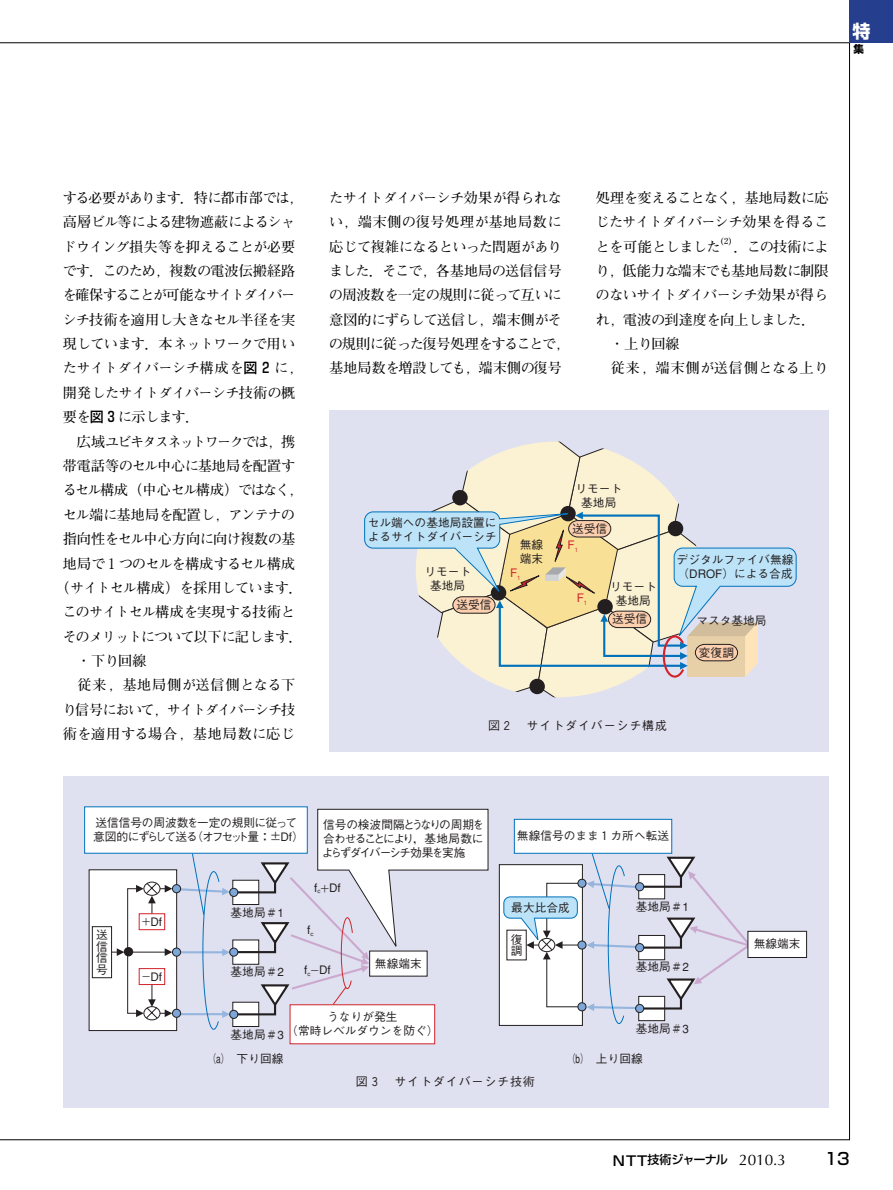
<style>
.page{position:relative;width:893px;height:1190px;background:#fff}
.page>*{position:absolute;margin:0;border:0;box-sizing:border-box;transform-origin:0 0}
.t1{font:700 18px "Shin Go";color:#fff}
.t2{font:500 16.5px "Shin Go";color:#000}
.t3{font:700 14.1px/24.3px "Futo Min A101";letter-spacing:-.05em;color:#000}
.t4{font:700 14.1px/24.5px "Futo Min A101";color:#000}
.t5{font:700 14.1px "Futo Min A101";letter-spacing:.055em;color:#000}
.t6{font:700 14.1px "Futo Min A101";letter-spacing:-.115em;color:#000}
.t7{font:700 14.1px "Futo Min A101";letter-spacing:-.075em;color:#000}
.t8{font:700 14.1px "Futo Min A101";letter-spacing:-.11em;color:#000}
.t9{font:700 14.1px "Futo Min A101";letter-spacing:-.12em;color:#000}
.t10{font:700 14.1px "Futo Min A101";letter-spacing:-.07em;color:#000}
.t11{font:500 12px "Gothic BBB";letter-spacing:.07em;color:#231f20}
.t12{font:500 12px "Shin Go";letter-spacing:-.075em;color:#000}
.t13{font:500 11.7px/14px "Gothic BBB";color:#231f20}
.t14{font:500 11.7px/14px "Gothic BBB";letter-spacing:-.05em;color:#231f20}
.t15{font:500 11.7px "Gothic BBB";color:#231f20;scale:.7 1}
.t16{font:500 11.7px "Gothic BBB";color:#d1232a}
.t17{font:700 10.5px "Shin Go";color:#000}
.t18{font:700 8.55px "Futo Min A101";color:#000}
.s1{font-family:"Shin Go";font-weight:500}
.s2{font-size:10.2px}
.s3{font-size:8.7px}
.s4{font-size:13.5px}
.s5{font-family:"Optima";font-weight:400;font-size:15.3px}
</style>
<div class="page">
<div style="left:849px;top:0;width:43px;height:43px;background:#253f8e"></div>
<div style="left:328px;top:410px;width:500px;height:342px;background:#e0e1f0"></div>
<svg style="left:364px;top:441px;width:432px;height:256px"></svg>
<div style="left:63px;top:776px;width:765px;height:332px;background:#e0e1f0"></div>
<div style="left:89px;top:869px;width:88px;height:161px;background:#fff"></div>
<div style="left:124px;top:947px;width:9px;height:9px;background:#231f20;border-radius:50%"></div>
<hr style="left:129px;top:951px;width:39px;height:1px;background:#231f20">
<svg style="left:112px;top:948px;width:12px;height:8px"></svg>
<div style="left:127px;top:888px;width:13px;height:125px;border:1px solid #231f20"></div>
<div style="left:92px;top:926px;width:20px;height:52px;background:#fff;border:1px solid #231f20"></div>
<div style="left:638px;top:996px;width:27px;height:24px;background:#fff;border:1px solid #231f20"></div>
<svg style="left:207px;top:852px;width:418px;height:178px"></svg>
<div style="left:290px;top:1004px;width:145px;height:40px;background:#fff"></div>
<div style="left:84px;top:806px;width:223px;height:47px;background:#fff"></div>
<div style="left:514px;top:819px;width:158px;height:34px;background:#fff;border:1px solid #0072bc"></div>
<div style="left:747px;top:931px;width:59px;height:26px;background:#fff;border:1px solid #231f20"></div>
<svg style="left:136px;top:808px;width:352px;height:210px"></svg>
<svg style="left:503px;top:855px;width:249px;height:156px"></svg>
<p class="t1" style="left:852px;top:25px;width:19px">特</p>
<p class="t17" style="left:853px;top:45px;width:12px">集</p>
<p class="t3" style="left:63px;top:187px;width:241px">する必要があります．特に都市部では，高層ビル等による建物遮蔽によるシャドウイング損失等を抑えることが必要です．このため，複数の電波伝搬経路を確保することが可能なサイトダイバーシチ技術を適用し大きなセル半径を実現しています．本ネットワークで用いたサイトダイバーシチ構成を<span class="s1">図２</span>に，開発したサイトダイバーシチ技術の概要を<span class="s1">図３</span>に示します．</p>
<p class="t9" style="left:77px;top:436px;width:220px">広域ユビキタスネットワークでは，携</p>
<p class="t4" style="left:63px;top:455px;width:234px">帯電話等のセル中心に基地局を配置す</p>
<p class="t6" style="left:63px;top:485px;width:241px">るセル構成（中心セル構成）ではなく，</p>
<p class="t10" style="left:63px;top:509px;width:234px">セル端に基地局を配置し，アンテナの</p>
<p class="t4" style="left:63px;top:528px;width:234px">指向性をセル中心方向に向け複数の基</p>
<p class="t3" style="left:63px;top:553px;width:234px">地局で１つのセルを構成するセル構成</p>
<p class="t3" style="left:56px;top:577px;width:248px">（サイトセル構成）を採用しています．</p>
<p class="t3" style="left:63px;top:602px;width:234px">このサイトセル構成を実現する技術と</p>
<p class="t7" style="left:63px;top:631px;width:241px">そのメリットについて以下に記します．</p>
<p class="t3" style="left:77px;top:650px;width:71px">・下り回線</p>
<p class="t5" style="left:78px;top:680px;width:219px">従来，基地局側が送信側となる下</p>
<p class="t8" style="left:63px;top:704px;width:234px">り信号において，サイトダイバーシチ技</p>
<p class="t5" style="left:63px;top:729px;width:234px">術を適用する場合，基地局数に応じ</p>
<p class="t4" style="left:329px;top:187px;width:241px">たサイトダイバーシチ効果が得られない，端末側の復号処理が基地局数に応じて複雑になるといった問題がありました．そこで，各基地局の送信信号の周波数を一定の規則に従って互いに意図的にずらして送信し，端末側がその規則に従った復号処理をすることで，基地局数を増設しても，端末側の復号</p>
<p class="t3" style="left:596px;top:187px;width:234px;text-align:justify">処理を変えることなく，基地局数に応じたサイトダイバーシチ効果を得ることを可能としました</p>
<p class="t18" style="left:720px;top:238px;width:14px">(2)</p>
<p class="t3" style="left:733px;top:236px;width:97px">．この技術によ</p>
<p class="t4" style="left:596px;top:260px;width:234px">り，低能力な端末でも基地局数に制限</p>
<p class="t3" style="left:596px;top:285px;width:234px">のないサイトダイバーシチ効果が得ら</p>
<p class="t4" style="left:596px;top:309px;width:220px">れ，電波の到達度を向上しました．</p>
<p class="t3" style="left:610px;top:334px;width:71px">・上り回線</p>
<p class="t5" style="left:611px;top:363px;width:219px">従来，端末側が送信側となる上り</p>
<p class="t13" style="left:575px;top:483px;width:48px;text-align:center">リモート基地局</p>
<p class="t13" style="left:368px;top:517px;width:130px">セル端への基地局設置によるサイトダイバーシチ</p>
<p class="t13" style="left:572px;top:523px;width:37px">送受信</p>
<p class="t13" style="left:519px;top:539px;width:25px">無線端末</p>
<p class="t16" style="left:567px;top:540px;width:12px">F<sub>1</sub></p>
<p class="t13" style="left:424px;top:566px;width:48px;text-align:center">リモート基地局</p>
<p class="t13" style="left:456px;top:599px;width:37px">送受信</p>
<p class="t16" style="left:510px;top:568px;width:12px">F<sub>1</sub></p>
<p class="t16" style="left:576px;top:593px;width:12px">F<sub>1</sub></p>
<p class="t13" style="left:610px;top:581px;width:48px;text-align:center">リモート基地局</p>
<p class="t13" style="left:676px;top:554px;width:118px">デジタルファイバ無線（DROF）による合成</p>
<p class="t13" style="left:612px;top:613px;width:37px">送受信</p>
<p class="t13" style="left:696px;top:615px;width:72px">マスタ基地局</p>
<p class="t13" style="left:699px;top:646px;width:37px">変復調</p>
<p class="t11" style="left:488px;top:720px;width:180px">図２　サイトダイバーシチ構成</p>
<p class="t14" style="left:93px;top:817px;width:212px">送信信号の周波数を一定の規則に従って意図的にずらして送る（オフセット量：<span class="s2">±</span>Df）</p>
<p class="t13" style="left:322px;top:819px;width:164px;text-align:justify">信号の検波間隔とうなりの周期を合わせることにより，基地局数によらずダイバーシチ効果を実施</p>
<p class="t13" style="left:96px;top:930px;width:13px;line-height:11.7px;text-align:justify">送信信号</p>
<p class="t13" style="left:142px;top:916px;width:22px"><span class="s3">＋</span>Df</p>
<p class="t13" style="left:142px;top:971px;width:22px"><span class="s3">－</span>Df</p>
<p class="t13" style="left:230px;top:907px;width:55px">基地局＃1</p>
<p class="t13" style="left:230px;top:966px;width:55px">基地局＃2</p>
<p class="t13" style="left:314px;top:882px;width:28px">f<sub>c</sub><span class="s3">＋</span>Df</p>
<p class="t13" style="left:307px;top:924px;width:8px">f<sub>c</sub></p>
<p class="t13" style="left:304px;top:964px;width:28px">f<sub>c</sub><span class="s3">－</span>Df</p>
<p class="t13" style="left:375px;top:957px;width:48px">無線端末</p>
<p class="t13" style="left:517px;top:830px;width:154px">無線信号のまま１カ所へ転送</p>
<p class="t13" style="left:511px;top:901px;width:60px">最大比合成</p>
<p class="t13" style="left:510px;top:935px;width:13px;line-height:11.7px">復調</p>
<p class="t13" style="left:635px;top:900px;width:55px">基地局＃1</p>
<p class="t13" style="left:635px;top:961px;width:55px">基地局＃2</p>
<p class="t13" style="left:753px;top:938px;width:48px">無線端末</p>
<p class="t13" style="left:230px;top:1029px;width:55px">基地局＃3</p>
<p class="t13" style="left:286px;top:1011px;width:154px;text-align:center">うなりが発生<br>（常時レベルダウンを防ぐ）</p>
<p class="t13" style="left:635px;top:1023px;width:55px">基地局＃3</p>
<p class="t15" style="left:208px;top:1054px;width:109px">（a）　下り回線</p>
<p class="t15" style="left:567px;top:1054px;width:109px">（b）　上り回線</p>
<p class="t11" style="left:356px;top:1076px;width:180px">図３　サイトダイバーシチ技術</p>
<p class="t12" style="left:612px;top:1155px;width:175px"><span class="s4">NTT</span>技術ジャーナル <span class="s5">2010.3</span></p>
<p class="t2" style="left:824px;top:1153px;width:27px">13</p>
</div>
